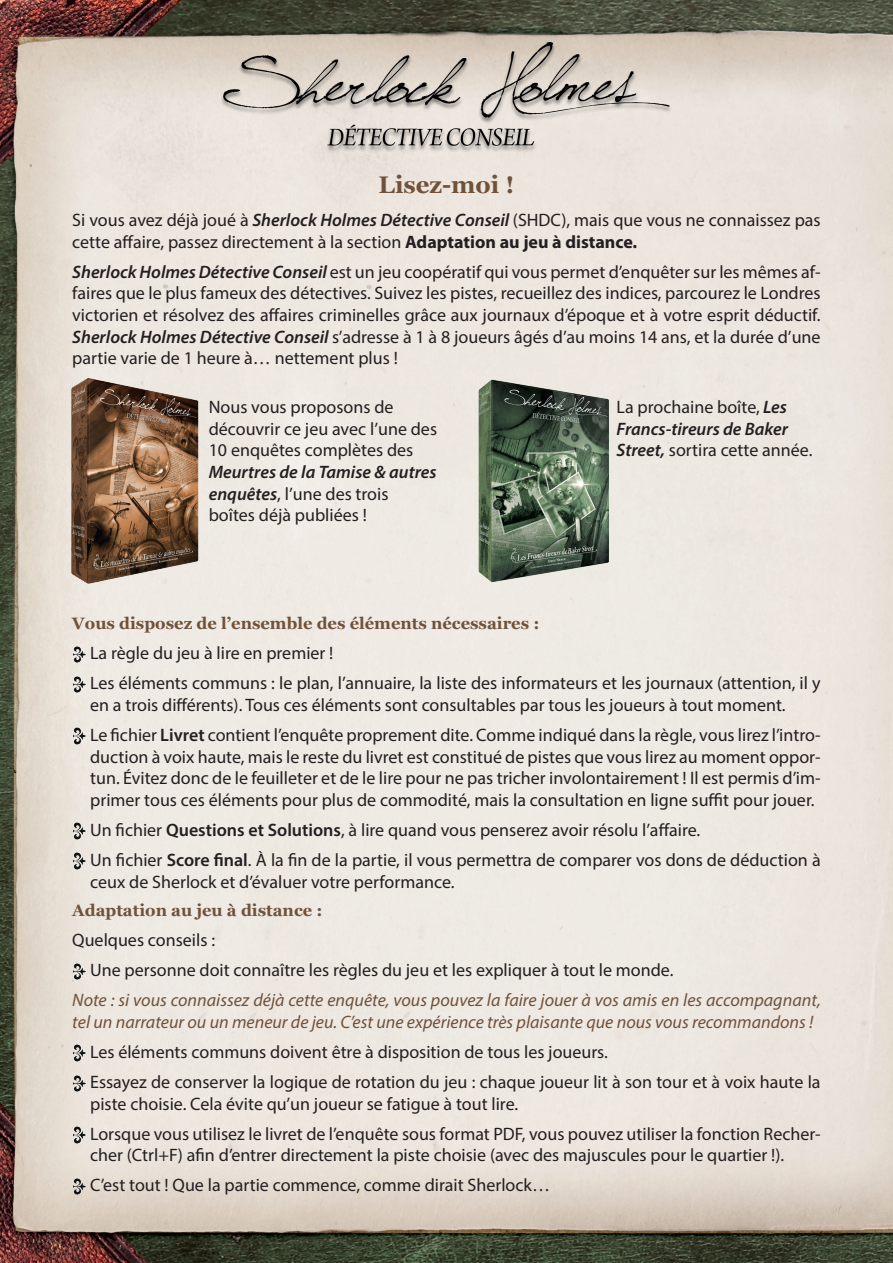
<style>
.page{position:relative;width:893px;height:1263px;background:#fff}
.page>*{position:absolute;margin:0;border:0;box-sizing:border-box;transform-origin:0 0}
.t1{font:700 24px "Georgia";color:#70523a}
.t2{font:18px/21.6px "Myriad Pro";color:#231f20}
.t3{font:italic 18px/21.6px "Myriad Pro";color:#70523a}
.t4{font:italic 600 18px/21.6px "Myriad Pro";color:#231f20}
.t5{font:700 16.5px "Georgia";color:#70523a}
.s1{font-weight:600;font-style:italic}
.s2{font-weight:700}
.s3{font-weight:400;font-style:normal}
.s4{font-weight:600}
</style>
<div class="page">
<img style="left:0;top:0;width:893px;height:1263px">
<img style="left:167px;top:35px;width:559px;height:139px">
<img style="left:58px;top:375px;width:151px;height:218px">
<img style="left:72px;top:645px;width:14px;height:18px">
<img style="left:72px;top:675px;width:14px;height:18px">
<img style="left:72px;top:727px;width:14px;height:18px">
<img style="left:72px;top:822px;width:14px;height:18px">
<img style="left:72px;top:852px;width:14px;height:18px">
<img style="left:72px;top:962px;width:14px;height:18px">
<img style="left:72px;top:1044px;width:14px;height:18px">
<img style="left:72px;top:1074px;width:14px;height:18px">
<img style="left:72px;top:1126px;width:14px;height:18px">
<img style="left:72px;top:1177px;width:14px;height:19px">
<img style="left:466px;top:375px;width:151px;height:218px">
<h1 class="t1" style="left:378px;top:166px;width:137px">Lisez-moi !</h1>
<p class="t2" style="left:72px;top:209px;width:750px">Si vous avez déjà joué à <span class="s1">Sherlock Holmes Détective Conseil</span> (SHDC), mais que vous ne connaissez pas cette affaire, passez directement à la section <span class="s2">Adaptation au jeu à distance.</span></p>
<p class="t2" style="left:72px;top:261px;width:750px;text-align:justify"><span class="s1">Sherlock Holmes Détective Conseil</span> est un jeu coopératif qui vous permet d’enquêter sur les mêmes af&shy;faires que le plus fameux des détectives. Suivez les pistes, recueillez des indices, parcourez le Londres victorien et résolvez des affaires criminelles grâce aux journaux d’époque et à votre esprit déductif.<br><span class="s1">Sherlock Holmes Détective Conseil</span> s’adresse à 1 à 8 joueurs âgés d’au moins 14 ans, et la durée d’une partie varie de 1 heure à… nettement plus !</p>
<p class="t2" style="left:209px;top:396px;width:230px">Nous vous proposons de découvrir ce jeu avec l’une des<br>10 enquêtes complètes des</p>
<p class="t4" style="left:209px;top:461px;width:229px">Meurtres de la Tamise &amp; autres enquêtes<span class="s3">, l’une des trois boîtes déjà publiées !</span></p>
<p class="t2" style="left:617px;top:396px;width:197px">La prochaine boîte, <span class="s1">Les<br>Francs-tireurs de Baker<br>Street,</span> sortira cette année.</p>
<p class="t5" style="left:72px;top:611px;width:469px">Vous disposez de l’ensemble des éléments nécessaires :</p>
<p class="t2" style="left:90px;top:638px;width:732px;line-height:30.2px">La règle du jeu à lire en premier !<br>Les éléments communs : le plan, l’annuaire, la liste des informateurs et les journaux (attention, il y</p>
<p class="t2" style="left:90px;top:689px;width:732px;line-height:30.2px">en a trois différents). Tous ces éléments sont consultables par tous les joueurs à tout moment.<br>Le fichier <span class="s4">Livret</span> contient l’enquête proprement dite. Comme indiqué dans la règle, vous lirez l’intro-</p>
<p class="t2" style="left:90px;top:745px;width:732px;text-align:justify">duction à voix haute, mais le reste du livret est constitué de pistes que vous lirez au moment oppor&shy;tun. Évitez donc de le feuilleter et de le lire pour ne pas tricher involontairement ! Il est permis d’im&shy;primer tous ces éléments pour plus de commodité, mais la consultation en ligne suffit pour jouer.</p>
<p class="t2" style="left:90px;top:814px;width:732px;line-height:30.2px">Un fichier <span class="s4">Questions et Solutions</span>, à lire quand vous penserez avoir résolu l’affaire.<br>Un fichier <span class="s4">Score final</span>. À la fin de la partie, il vous permettra de comparer vos dons de déduction à</p>
<p class="t2" style="left:90px;top:870px;width:366px">ceux de Sherlock et d’évaluer votre performance.</p>
<p class="t5" style="left:72px;top:898px;width:252px">Adaptation au jeu à distance :</p>
<p class="t2" style="left:90px;top:925px;width:585px;line-height:30.2px;text-indent:-18px">Quelques conseils :<br>Une personne doit connaître les règles du jeu et les expliquer à tout le monde.</p>
<p class="t3" style="left:72px;top:989px;width:750px">Note : si vous connaissez déjà cette enquête, vous pouvez la faire jouer à vos amis en les accompagnant, tel un narrateur ou un meneur de jeu. C’est une expérience très plaisante que nous vous recommandons !</p>
<p class="t2" style="left:90px;top:1036px;width:732px;line-height:30.2px">Les éléments communs doivent être à disposition de tous les joueurs.<br>Essayez de conserver la logique de rotation du jeu : chaque joueur lit à son tour et à voix haute la</p>
<p class="t2" style="left:90px;top:1088px;width:732px;line-height:30.2px">piste choisie. Cela évite qu’un joueur se fatigue à tout lire.<br>Lorsque vous utilisez le livret de l’enquête sous format PDF, vous pouvez utiliser la fonction Recher-</p>
<p class="t2" style="left:90px;top:1140px;width:695px;line-height:30.2px">cher (Ctrl+F) afin d’entrer directement la piste choisie (avec des majuscules pour le quartier !).<br>C’est tout ! Que la partie commence, comme dirait Sherlock…</p>
</div>
